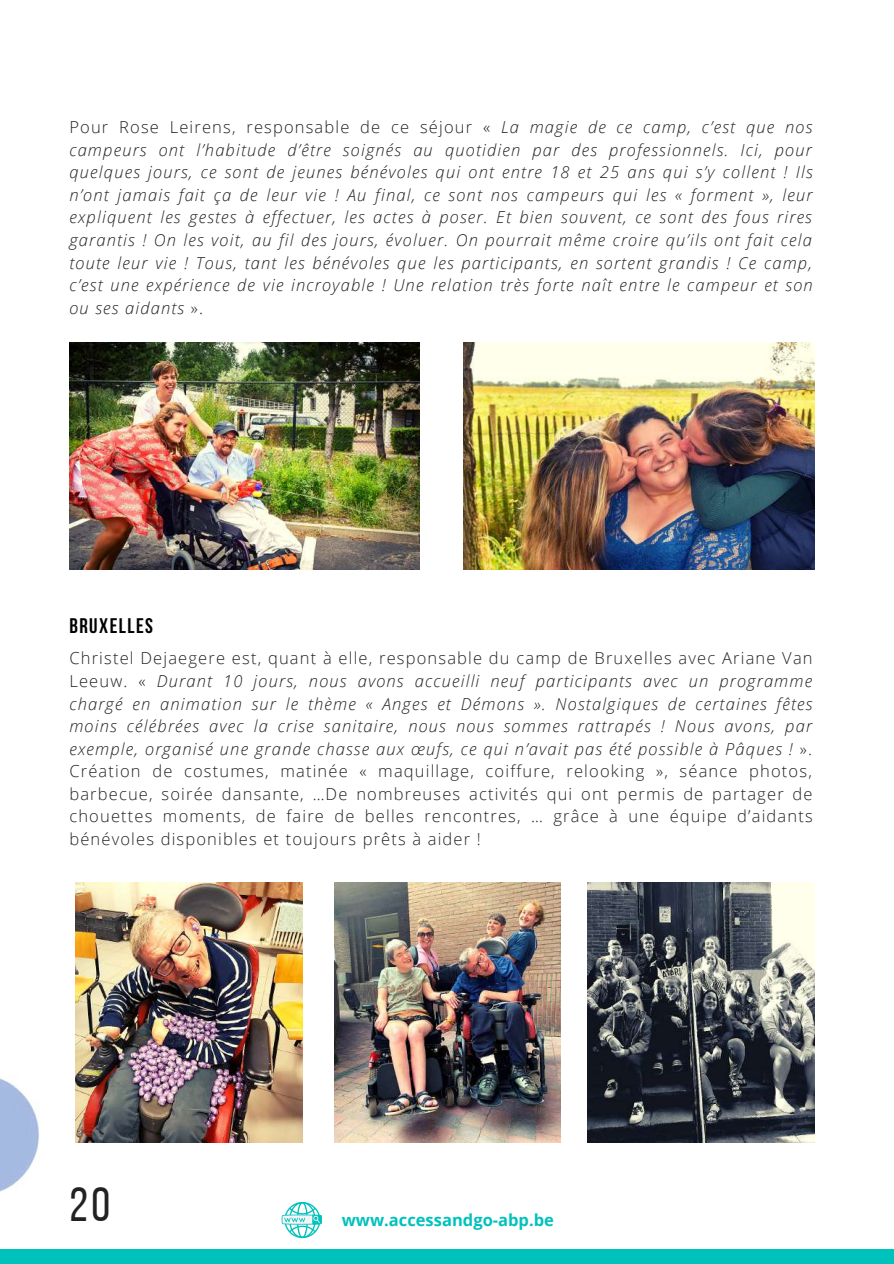
<style>
.page{position:relative;width:894px;height:1264px;background:#fff}
.page>*{position:absolute;margin:0;border:0;box-sizing:border-box;transform-origin:0 0}
.t1{font:48px "Bebas Neue";color:#222}
.t2{font:700 21px "Bebas Neue";letter-spacing:.07em;color:#000}
.t3{font:300 16.5px/22.5px "Open Sans";letter-spacing:.07em;color:#222;text-align:justify}
.t4{font:italic 300 16.5px/22.5px "Open Sans";letter-spacing:.07em;color:#222;text-align:justify}
.t5{font:700 16.5px "Open Sans";color:#00c2bd}
.s1{font-style:normal}
.s2{font-style:italic}
</style>
<div class="page">
<div style="left:0;top:1248px;width:893px;height:15px;background:#00c2bd"></div>
<svg style="left:281px;top:1202px;width:41px;height:35px"></svg>
<img style="left:0;top:1075px;width:90px;height:117px">
<img style="left:76px;top:882px;width:226px;height:260px">
<img style="left:334px;top:882px;width:226px;height:260px">
<img style="left:587px;top:882px;width:227px;height:260px">
<img style="left:69px;top:342px;width:350px;height:228px">
<img style="left:463px;top:342px;width:350px;height:228px">
<p class="t4" style="left:69px;top:116px;width:744px"><span class="s1">Pour Rose Leirens, responsable de ce séjour «</span> La magie de ce camp, c’est que nos campeurs ont l’habitude d’être soignés au quotidien par des professionnels. Ici, pour quelques jours, ce sont de jeunes bénévoles qui ont entre 18 et 25 ans qui s’y collent ! Ils n’ont jamais fait ça de leur vie ! Au final, ce sont nos campeurs qui les « forment », leur expliquent les gestes à effectuer, les actes à poser. Et bien souvent, ce sont des fous rires garantis ! On les voit, au fil des jours, évoluer. On pourrait même croire qu’ils ont fait cela toute leur vie ! Tous, tant les bénévoles que les participants, en sortent grandis ! Ce camp, c’est une expérience de vie incroyable ! Une relation très forte naît entre le campeur et son ou ses aidants <span class="s1">».</span></p>
<p class="t2" style="left:69px;top:617px;width:85px">BRUXELLES</p>
<p class="t3" style="left:69px;top:647px;width:744px">Christel Dejaegere est, quant à elle, responsable du camp de Bruxelles avec Ariane Van Leeuw. « <span class="s2">Durant 10 jours, nous avons accueilli neuf participants avec un programme chargé en animation sur le thème « Anges et Démons ». Nostalgiques de certaines fêtes moins célébrées avec la crise sanitaire, nous nous sommes rattrapés ! Nous avons, par exemple, organisé une grande chasse aux œufs, ce qui n’avait pas été possible à Pâques !</span> ».<br>Création de costumes, matinée « maquillage, coiffure, relooking », séance photos, barbecue, soirée dansante, …De nombreuses activités qui ont permis de partager de chouettes moments, de faire de belles rencontres, … grâce à une équipe d’aidants bénévoles disponibles et toujours prêts à aider !</p>
<h1 class="t1" style="left:69px;top:1185px;width:42px">20</h1>
<p class="t5" style="left:342px;top:1208px;width:214px">www.accessandgo-abp.be</p>
</div>
